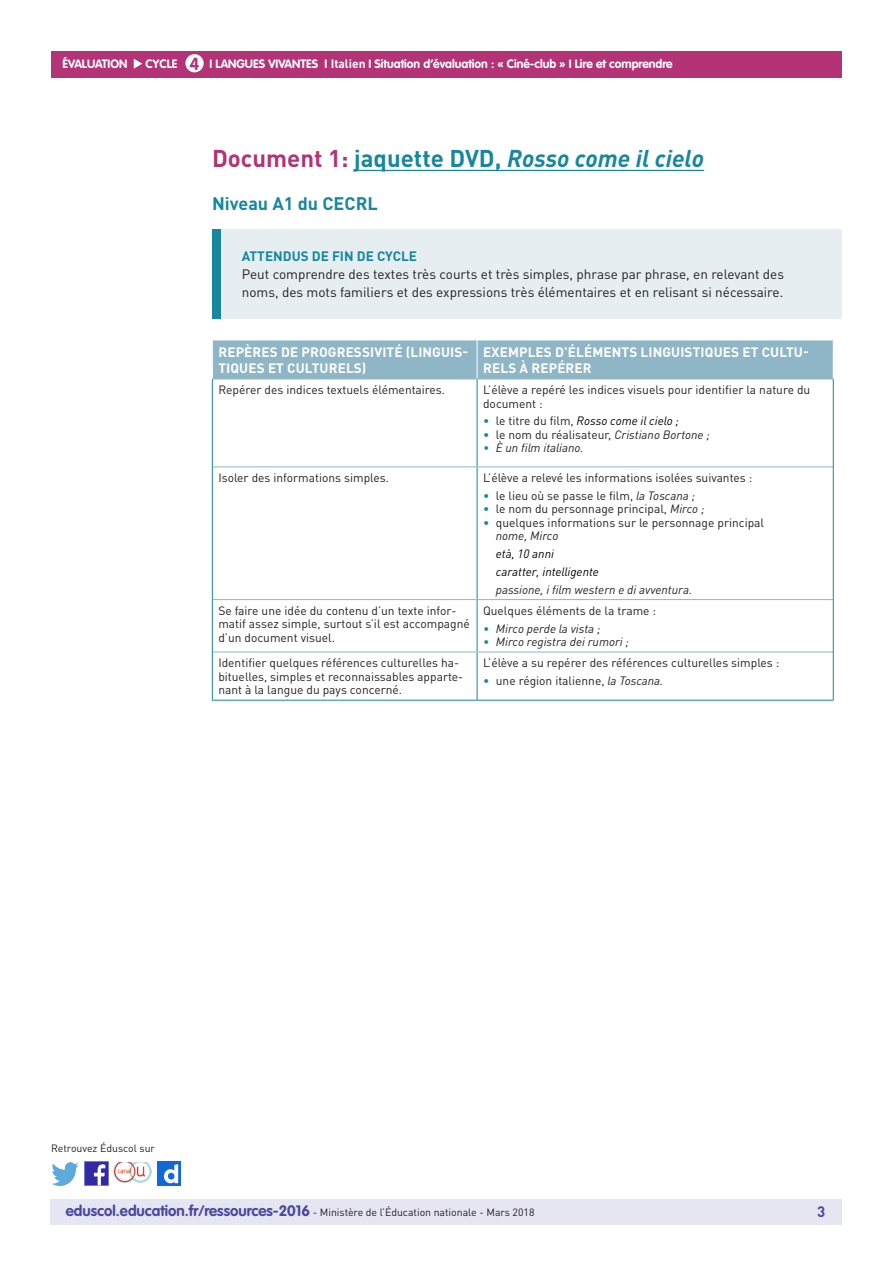
<style>
.page{position:relative;width:893px;height:1263px;background:#fff}
.page>*{position:absolute;margin:0;border:0;box-sizing:border-box;transform-origin:0 0}
._03_Titre_de_niveau{font:italic 700 24px "DIN Pro";color:#16879f}
._04_Titre_de_niveau{font:700 18px "DIN Pro";color:#16879f}
.t1{font:700 17.25px "VAG Rounded Std";color:#b43376}
.t2{font:700 15px "DIN Pro";color:#4a489e}
._15_texte_encadré{font:13.5px/18px "DIN Pro";color:#231f20}
.Titre_têtière_tablea{font:700 13.5px/16.2px "DIN Pro";letter-spacing:.01em;color:#fff}
._15_Titre_encadré{font:700 13.5px "DIN Pro";color:#16879f}
.Texte_courant_tablea{font:12px/13.5px "DIN Pro";color:#231f20}
.Texte_courant_tablea-2{font:italic 12px "DIN Pro";color:#231f20}
.t3{font:700 12px "VAG Rounded Std";color:#fff}
.Texte_courant_tablea-3{font:italic 12px "DIN Pro";color:#000}
.t4{font:10.5px "DIN Pro";color:#231f20}
.s1{font-family:"DIN Pro"}
.s2{font-style:normal;color:#b43376}
.s3{font-style:normal}
.s4{font-style:normal;color:#16879f}
.s5{font-style:normal;color:#231f20}
.s6{color:#16879f}
.s7{font-style:italic}
.s8{font-family:"VAG Rounded Std";font-weight:700;font-size:15px;color:#4a489e}
</style>
<div class="page">
<div style="left:50px;top:1199px;width:791px;height:26px;background:#e6e5f2"></div>
<div style="left:51px;top:51px;width:791px;height:27px;background:#b43376"></div>
<svg style="left:134px;top:59px;width:8px;height:10px"></svg>
<div style="left:185px;top:54px;width:19px;height:18px;background:#fff;border-radius:50%"></div>
<img style="left:85px;top:1162px;width:23px;height:23px">
<img style="left:51px;top:1163px;width:28px;height:22px">
<img style="left:158px;top:1162px;width:22px;height:23px">
<img style="left:114px;top:1163px;width:38px;height:19px">
<hr style="left:354px;top:170px;width:350px;height:1px;background:#16879f">
<div style="left:213px;top:340px;width:620px;height:39px;background:#8fb6c6"></div>
<hr style="left:477px;top:340px;width:1px;height:39px;background:#fff">
<hr style="left:477px;top:379px;width:1px;height:88px;background:#16879f">
<hr style="left:477px;top:467px;width:1px;height:132px;background:#16879f">
<hr style="left:477px;top:600px;width:1px;height:52px;background:#16879f">
<hr style="left:477px;top:652px;width:1px;height:48px;background:#16879f">
<hr style="left:213px;top:467px;width:264px;height:1px;background:#8fb6c6">
<hr style="left:477px;top:467px;width:356px;height:1px;background:#8fb6c6">
<hr style="left:213px;top:599px;width:264px;height:1px;background:#8fb6c6">
<hr style="left:477px;top:599px;width:356px;height:1px;background:#8fb6c6">
<hr style="left:213px;top:652px;width:264px;height:1px;background:#8fb6c6">
<hr style="left:477px;top:652px;width:356px;height:1px;background:#8fb6c6">
<hr style="left:212px;top:379px;width:265px;height:1px;background:#8fb6c6">
<hr style="left:477px;top:379px;width:357px;height:1px;background:#8fb6c6">
<hr style="left:212px;top:379px;width:1px;height:88px;background:#16879f">
<hr style="left:833px;top:379px;width:1px;height:88px;background:#16879f">
<hr style="left:212px;top:467px;width:1px;height:133px;background:#16879f">
<hr style="left:833px;top:467px;width:1px;height:133px;background:#16879f">
<hr style="left:212px;top:600px;width:1px;height:52px;background:#16879f">
<hr style="left:833px;top:600px;width:1px;height:52px;background:#16879f">
<hr style="left:212px;top:652px;width:1px;height:48px;background:#16879f">
<hr style="left:833px;top:652px;width:1px;height:48px;background:#16879f">
<hr style="left:212px;top:700px;width:265px;height:1px;background:#16879f">
<hr style="left:477px;top:700px;width:357px;height:1px;background:#16879f">
<div style="left:212px;top:230px;width:629px;height:89px;background:#e6eef2"></div>
<div style="left:212px;top:230px;width:9px;height:89px;background:#16879f"></div>
<p class="t3" style="left:63px;top:57px;width:66px">ÉVALUATION</p>
<p class="t3" style="left:146px;top:57px;width:33px">CYCLE</p>
<p class="t3" style="left:210px;top:57px;width:465px">I LANGUES VIVANTES I <span class="s1">Italien</span> I Situation d’évaluation : « Ciné-club » I Lire et comprendre</p>
<h3 class="t1" style="left:190px;top:53px;width:11px">4</h3>
<p class="_03_Titre_de_niveau" style="left:212px;top:143px;width:494px"><span class="s2">Document 1:</span> <span class="s3">jaquette DVD,</span> Rosso come il cielo</p>
<p class="_04_Titre_de_niveau" style="left:212px;top:192px;width:167px">Niveau A1 du CECRL</p>
<p class="_15_Titre_encadré" style="left:242px;top:247px;width:177px">ATTENDUS DE FIN DE CYCLE</p>
<p class="_15_texte_encadré" style="left:242px;top:265px;width:544px">Peut comprendre des textes très courts et très simples, phrase par phrase, en relevant des noms, des mots familiers et des expressions très élémentaires et en relisant si nécessaire.</p>
<p class="Titre_têtière_tablea" style="left:218px;top:343px;width:251px">REPÈRES DE PROGRESSIVITÉ (LINGUIS-<br>TIQUES ET CULTURELS)</p>
<p class="Titre_têtière_tablea" style="left:483px;top:343px;width:327px">EXEMPLES D’ÉLÉMENTS LINGUISTIQUES ET CULTU-<br>RELS À REPÉRER</p>
<p class="Texte_courant_tablea" style="left:218px;top:383px;width:228px">Repérer des indices textuels élémentaires.</p>
<p class="Texte_courant_tablea" style="left:483px;top:383px;width:329px">L’élève a repéré les indices visuels pour identifier la nature du document :</p>
<p class="Texte_courant_tablea-3" style="left:483px;top:414px;width:197px"><span class="s4">•</span> <span class="s5">le titre du film,</span> Rosso come il cielo ;</p>
<p class="Texte_courant_tablea" style="left:483px;top:428px;width:228px"><span class="s6">•</span> le nom du réalisateur, <span class="s7">Cristiano Bortone ;</span></p>
<p class="Texte_courant_tablea-2" style="left:483px;top:441px;width:102px"><span class="s6">•</span> È un film italiano.</p>
<p class="Texte_courant_tablea" style="left:218px;top:471px;width:172px">Isoler des informations simples.</p>
<p class="Texte_courant_tablea" style="left:483px;top:471px;width:271px">L’élève a relevé les informations isolées suivantes :</p>
<p class="Texte_courant_tablea" style="left:483px;top:488px;width:214px"><span class="s6">•</span> le lieu où se passe le film, <span class="s7">la Toscana ;</span></p>
<p class="Texte_courant_tablea" style="left:483px;top:502px;width:223px"><span class="s6">•</span> le nom du personnage principal, <span class="s7">Mirco ;</span></p>
<p class="Texte_courant_tablea" style="left:483px;top:515px;width:283px"><span class="s6">•</span> quelques informations sur le personnage principal</p>
<p class="Texte_courant_tablea-2" style="left:496px;top:528px;width:64px">nome, Mirco</p>
<p class="Texte_courant_tablea-3" style="left:496px;top:546px;width:60px">età, 10 anni</p>
<p class="Texte_courant_tablea-3" style="left:496px;top:564px;width:105px">caratter, intelligente</p>
<p class="Texte_courant_tablea-2" style="left:496px;top:582px;width:198px">passione, i film western e di avventura.</p>
<p class="Texte_courant_tablea" style="left:218px;top:603px;width:253px">Se faire une idée du contenu d’un texte infor&shy;matif assez simple, surtout s’il est accompagné d’un document visuel.</p>
<p class="Texte_courant_tablea" style="left:483px;top:603px;width:175px">Quelques éléments de la trame :</p>
<p class="Texte_courant_tablea-2" style="left:483px;top:621px;width:119px"><span class="s6">•</span> Mirco perde la vista ;</p>
<p class="Texte_courant_tablea-2" style="left:483px;top:634px;width:147px"><span class="s6">•</span> Mirco registra dei rumori ;</p>
<p class="Texte_courant_tablea" style="left:218px;top:656px;width:247px">Identifier quelques références culturelles ha&shy;bituelles, simples et reconnaissables apparte&shy;nant à la langue du pays concerné.</p>
<p class="Texte_courant_tablea" style="left:483px;top:656px;width:298px">L’élève a su repérer des références culturelles simples :</p>
<p class="Texte_courant_tablea" style="left:483px;top:674px;width:182px"><span class="s6">•</span> une région italienne, <span class="s7">la Toscana.</span></p>
<p class="t4" style="left:51px;top:1141px;width:106px">Retrouvez Éduscol sur</p>
<p class="t4" style="left:66px;top:1205px;width:470px"><span class="s8">eduscol.education.fr/ressources-2016</span> - Ministère de l’Éducation nationale - Mars 2018</p>
<p class="t2" style="left:817px;top:1201px;width:10px">3</p>
</div>
